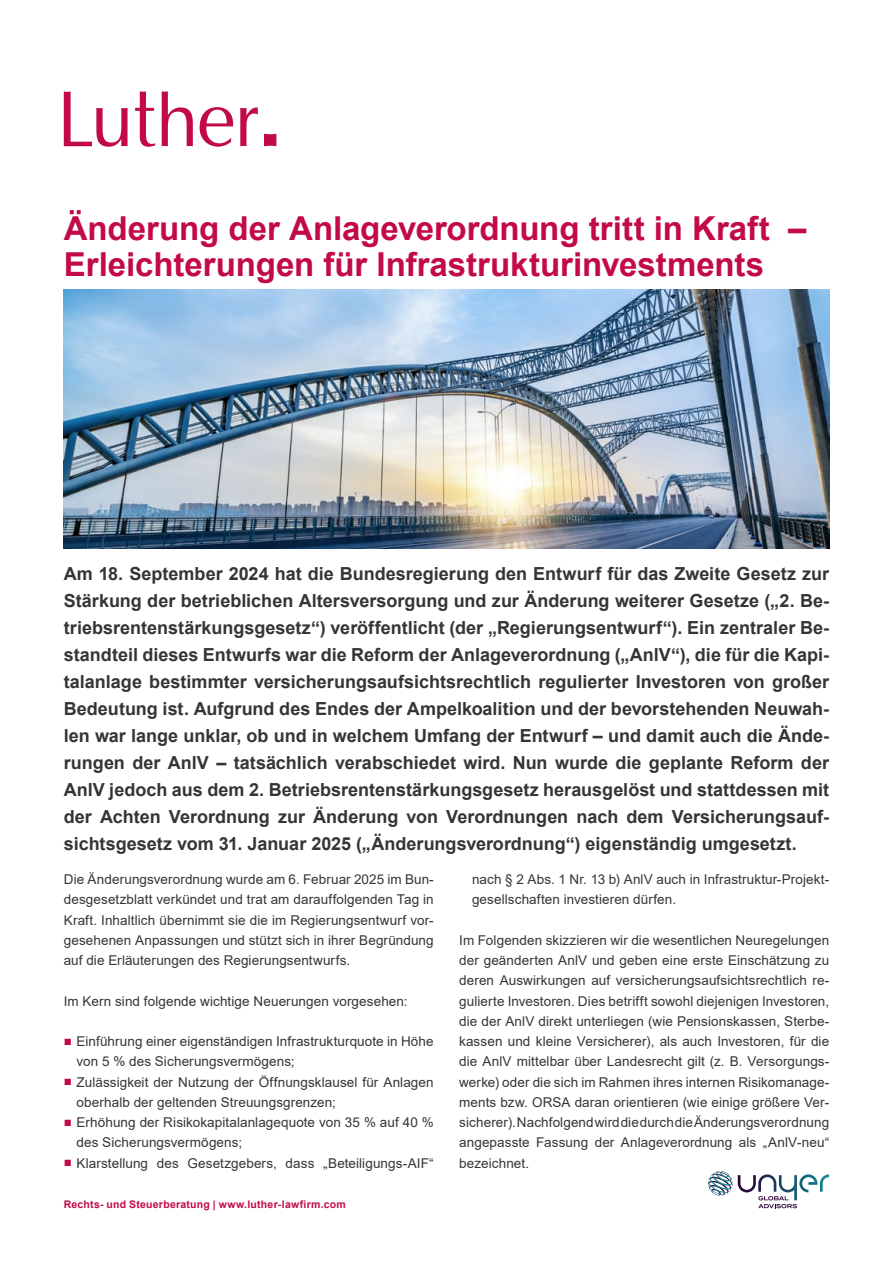
<style>
.page{position:relative;width:893px;height:1263px;background:#fff}
.page>*{position:absolute;margin:0;border:0;box-sizing:border-box;transform-origin:0 0}
.t1{font:700 33px/36px "Arial";color:#c30a49}
.Einleitungstext_Block{font:700 18px/27px "Arial";color:#363536;text-align:justify}
.Copy{font:13.5px/20.2px "Arial";letter-spacing:.005em;color:#363536}
.t2{font:700 10.5px "Arial";letter-spacing:.02em;color:#c30a49}
.s1{color:#c30a49}
</style>
<div class="page">
<svg style="left:264px;top:134px;width:12px;height:12px"></svg>
<svg style="left:200px;top:107px;width:33px;height:40px"></svg>
<svg style="left:64px;top:91px;width:64px;height:56px"></svg>
<svg style="left:162px;top:91px;width:31px;height:55px"></svg>
<svg style="left:135px;top:91px;width:20px;height:56px"></svg>
<svg style="left:240px;top:107px;width:18px;height:39px"></svg>
<svg style="left:708px;top:1171px;width:121px;height:37px"></svg>
<img style="left:64px;top:290px;width:765px;height:259px">
<h1 class="t1" style="left:64px;top:211px;width:744px">Änderung der Anlageverordnung tritt in Kraft –<br>Erleichterungen für Infrastrukturinvestments</h1>
<p class="Einleitungstext_Block" style="left:64px;top:561px;width:767px">Am 18. September 2024 hat die Bundesregierung den Entwurf für das Zweite Gesetz zur Stärkung der betrieblichen Altersversorgung und zur Änderung weiterer Gesetze („2. Be&shy;triebsrentenstärkungsgesetz“) veröffentlicht (der „Regierungsentwurf“). Ein zentraler Be&shy;standteil dieses Entwurfs war die Reform der Anlageverordnung („AnlV“), die für die Kapi&shy;talanlage bestimmter versicherungsaufsichtsrechtlich regulierter Investoren von großer Bedeutung ist. Aufgrund des Endes der Ampelkoalition und der bevorstehenden Neuwah&shy;len war lange unklar, ob und in welchem Umfang der Entwurf – und damit auch die Ände&shy;rungen der AnlV – tatsächlich verabschiedet wird. Nun wurde die geplante Reform der AnlV jedoch aus dem 2. Betriebsrentenstärkungsgesetz herausgelöst und stattdessen mit der Achten Verordnung zur Änderung von Verordnungen nach dem Versicherungsauf&shy;sichtsgesetz vom 31. Januar 2025 („Änderungsverordnung“) eigenständig umgesetzt.</p>
<p class="Copy" style="left:64px;top:869px;width:371px;text-align:justify">Die Änderungsverordnung wurde am 6. Februar 2025 im Bun&shy;desgesetzblatt verkündet und trat am darauffolgenden Tag in Kraft. Inhaltlich übernimmt sie die im Regierungsentwurf vor&shy;gesehenen Anpassungen und stützt sich in ihrer Begründung auf die Erläuterungen des Regierungsentwurfs.</p>
<p class="Copy" style="left:64px;top:991px;width:345px">Im Kern sind folgende wichtige Neuerungen vorgesehen:</p>
<p class="Copy" style="left:77px;top:1031px;width:359px;text-indent:-13px"><span class="s1">■</span> Einführung einer eigenständigen Infrastrukturquote in Höhe von 5 % des Sicherungsvermögens;</p>
<p class="Copy" style="left:77px;top:1072px;width:359px;text-indent:-13px"><span class="s1">■</span> Zulässigkeit der Nutzung der Öffnungsklausel für Anlagen oberhalb der geltenden Streuungsgrenzen;</p>
<p class="Copy" style="left:77px;top:1112px;width:359px;text-indent:-13px"><span class="s1">■</span> Erhöhung der Risikokapitalanlagequote von 35 % auf 40 % des Sicherungsvermögens;</p>
<p class="Copy" style="left:64px;top:1153px;width:371px"><span class="s1">■</span> Klarstellung des Gesetzgebers, dass „Beteiligungs-AIF“</p>
<p class="Copy" style="left:472px;top:869px;width:359px">nach § 2 Abs. 1 Nr. 13 b) AnlV auch in Infrastruktur-Projekt&shy;gesellschaften investieren dürfen.</p>
<p class="Copy" style="left:459px;top:930px;width:371px;text-align:justify">Im Folgenden skizzieren wir die wesentlichen Neuregelungen der geänderten AnlV und geben eine erste Einschätzung zu deren Auswirkungen auf versicherungsaufsichtsrechtlich re&shy;gulierte Investoren. Dies betrifft sowohl diejenigen Investoren, die der AnlV direkt unterliegen (wie Pensionskassen, Sterbe&shy;kassen und kleine Versicherer), als auch Investoren, für die die AnlV mittelbar über Landesrecht gilt (z. B. Versorgungs&shy;werke) oder die sich im Rahmen ihres internen Risikomanage&shy;ments bzw. ORSA daran orientieren (wie einige größere Ver&shy;sicherer). Nachfolgend wird die durch die Änderungsverordnung angepasste Fassung der Anlageverordnung als „AnlV-neu“ bezeichnet.</p>
<p class="t2" style="left:64px;top:1197px;width:284px">Rechts- und Steuerberatung | www.luther-lawfirm.com</p>
</div>
